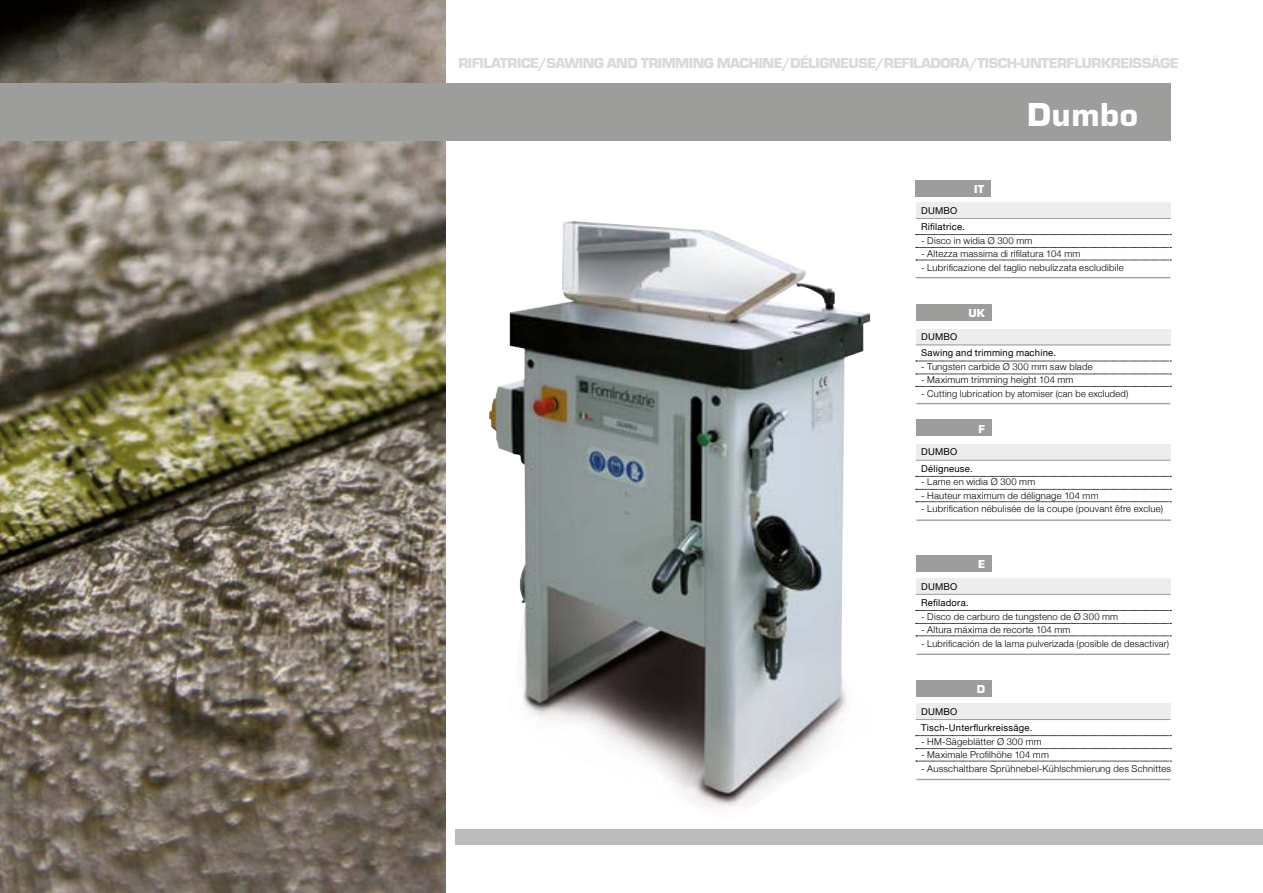
<style>
.page{position:relative;width:1263px;height:893px;background:#fff}
.page>*{position:absolute;margin:0;border:0;box-sizing:border-box;transform-origin:0 0}
.t1{font:900 34.5px "Eurostile T";letter-spacing:.02em;color:#fff}
.t2{font:900 15px "Eurostile T";letter-spacing:-.03em;color:#dadada}
.t3{font:900 12px "Eurostile T";color:#fff}
.t4{font:300 9.45px "Helvetica Neue";letter-spacing:.025em;color:#000}
.t5{font:9.45px/16.5px "Helvetica Neue";letter-spacing:.025em;color:#000}
</style>
<div class="page">
<img style="left:0;top:0;width:445px;height:893px">
<div style="left:0;top:84px;width:1170px;height:57px;background:#9d9d9c"></div>
<div style="left:916px;top:203px;width:254px;height:16px;background:#ededed"></div>
<hr style="left:916px;top:218px;width:254px;height:1px;background:#9d9d9c">
<svg style="left:916px;top:247px;width:255px;height:1px"></svg>
<svg style="left:916px;top:234px;width:255px;height:1px"></svg>
<svg style="left:916px;top:260px;width:255px;height:1px"></svg>
<hr style="left:916px;top:277px;width:254px;height:1px;background:#9d9d9c">
<div style="left:916px;top:180px;width:75px;height:16px;background:#9d9d9c"></div>
<div style="left:916px;top:329px;width:254px;height:16px;background:#ededed"></div>
<hr style="left:916px;top:344px;width:254px;height:1px;background:#9d9d9c">
<svg style="left:916px;top:374px;width:255px;height:1px"></svg>
<svg style="left:916px;top:361px;width:255px;height:1px"></svg>
<svg style="left:916px;top:386px;width:255px;height:1px"></svg>
<div style="left:916px;top:305px;width:76px;height:16px;background:#9d9d9c"></div>
<hr style="left:916px;top:403px;width:254px;height:1px;background:#9d9d9c">
<div style="left:916px;top:444px;width:254px;height:17px;background:#ededed"></div>
<hr style="left:916px;top:460px;width:254px;height:1px;background:#9d9d9c">
<svg style="left:916px;top:489px;width:255px;height:1px"></svg>
<svg style="left:916px;top:476px;width:255px;height:1px"></svg>
<svg style="left:916px;top:501px;width:255px;height:1px"></svg>
<div style="left:916px;top:420px;width:76px;height:16px;background:#9d9d9c"></div>
<hr style="left:916px;top:519px;width:255px;height:2px;background:#9d9d9c">
<div style="left:916px;top:578px;width:254px;height:17px;background:#ededed"></div>
<hr style="left:916px;top:594px;width:254px;height:1px;background:#9d9d9c">
<svg style="left:916px;top:623px;width:255px;height:1px"></svg>
<svg style="left:916px;top:610px;width:255px;height:1px"></svg>
<svg style="left:916px;top:636px;width:255px;height:1px"></svg>
<hr style="left:916px;top:654px;width:254px;height:1px;background:#9d9d9c">
<div style="left:916px;top:555px;width:76px;height:16px;background:#9d9d9c"></div>
<div style="left:916px;top:704px;width:254px;height:16px;background:#ededed"></div>
<hr style="left:916px;top:719px;width:254px;height:1px;background:#9d9d9c">
<svg style="left:916px;top:748px;width:255px;height:1px"></svg>
<svg style="left:916px;top:735px;width:255px;height:1px"></svg>
<svg style="left:916px;top:761px;width:255px;height:1px"></svg>
<hr style="left:916px;top:779px;width:254px;height:1px;background:#9d9d9c">
<div style="left:916px;top:681px;width:76px;height:16px;background:#9d9d9c"></div>
<img style="left:489px;top:221px;width:381px;height:586px">
<div style="left:455px;top:829px;width:808px;height:15px;background:#bcbcbc"></div>
<h2 class="t2" style="left:458px;top:55px;width:721px">RIFILATRICE/SAWING AND TRIMMING MACHINE/DÉLIGNEUSE/REFILADORA/TISCH-UNTERFLURKREISSÄGE</h2>
<p class="t3" style="left:974px;top:182px;width:12px">IT</p>
<h1 class="t1" style="left:1027px;top:96px;width:112px">Dumbo</h1>
<p class="t5" style="left:921px;top:203px;width:45px">DUMBO<br>Rifilatrice.</p>
<p class="t4" style="left:921px;top:233px;width:113px">- Disco in widia Ø 300 mm</p>
<p class="t4" style="left:921px;top:246px;width:161px">- Altezza massima di rifilatura 104 mm</p>
<p class="t4" style="left:921px;top:260px;width:204px">- Lubrificazione del taglio nebulizzata escludibile</p>
<p class="t3" style="left:968px;top:307px;width:18px">UK</p>
<p class="t5" style="left:921px;top:329px;width:136px">DUMBO<br>Sawing and trimming machine.</p>
<p class="t4" style="left:921px;top:359px;width:173px">- Tungsten carbide Ø 300 mm saw blade</p>
<p class="t4" style="left:921px;top:372px;width:154px">- Maximum trimming height 104 mm</p>
<p class="t4" style="left:921px;top:386px;width:209px">- Cutting lubrication by atomiser (can be excluded)</p>
<p class="t3" style="left:978px;top:422px;width:8px">F</p>
<p class="t5" style="left:921px;top:444px;width:53px">DUMBO<br>Déligneuse.</p>
<p class="t4" style="left:921px;top:474px;width:116px">- Lame en widia Ø 300 mm</p>
<p class="t4" style="left:921px;top:487px;width:179px">- Hauteur maximum de délignage 104 mm</p>
<p class="t4" style="left:921px;top:501px;width:243px">- Lubrification nébulisée de la coupe (pouvant être exclue)</p>
<p class="t3" style="left:978px;top:557px;width:8px">E</p>
<p class="t5" style="left:921px;top:578px;width:49px">DUMBO<br>Refiladora.</p>
<p class="t4" style="left:921px;top:609px;width:198px">- Disco de carburo de tungsteno de Ø 300 mm</p>
<p class="t4" style="left:921px;top:622px;width:151px">- Altura máxima de recorte 104 mm</p>
<p class="t4" style="left:921px;top:636px;width:249px">- Lubrificación de la lama pulverizada (posible de desactivar)</p>
<p class="t3" style="left:977px;top:683px;width:10px">D</p>
<p class="t5" style="left:921px;top:704px;width:113px">DUMBO<br>Tisch-Unterflurkreissäge.</p>
<p class="t4" style="left:921px;top:734px;width:122px">- HM-Sägeblätter Ø 300 mm</p>
<p class="t4" style="left:921px;top:747px;width:129px">- Maximale Profilhöhe 104 mm</p>
<p class="t4" style="left:921px;top:761px;width:251px">- Ausschaltbare Sprühnebel-Kühlschmierung des Schnittes</p>
</div>
